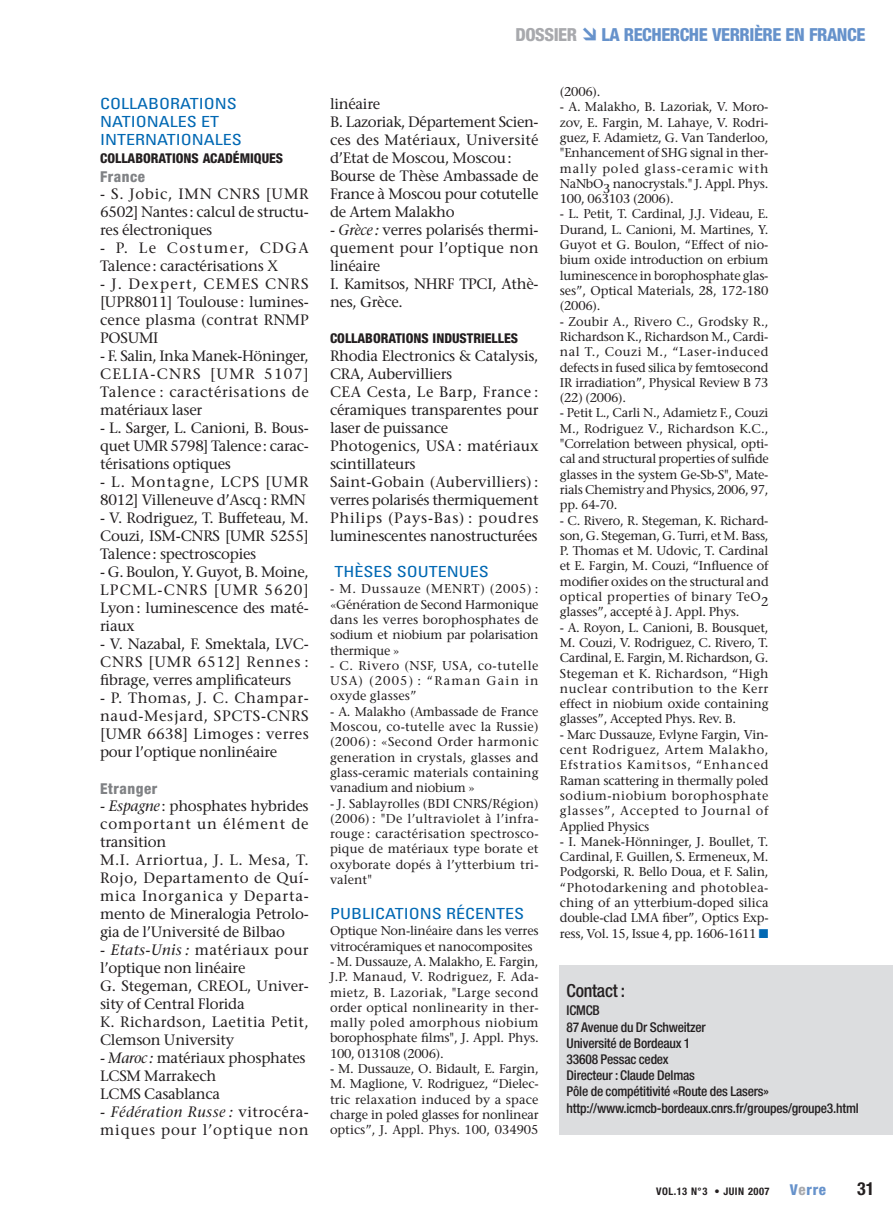
<style>
.page{position:relative;width:893px;height:1212px;background:#fff}
.page>*{position:absolute;margin:0;border:0;box-sizing:border-box;transform-origin:0 0}
.t1{font:800 condensed 18px "Helvetica Neue";letter-spacing:-.025em;color:#6692cb}
.t2{font:500 condensed 18px "Helvetica Neue";letter-spacing:-.015em;color:#231f20}
.t3{font:800 condensed 18px "Helvetica Neue";letter-spacing:-.025em;color:#a8a9ad}
.t4{font:700 condensed 18px "Helvetica Neue";color:#231f20}
.t5{font:condensed 15.3px/18px "Univers";color:#0168b3;scale:1.18 1}
.t6{font:15px/18px "Stone Serif";letter-spacing:-.015em;color:#231f20;text-align:justify}
.t7{font:15px/18px "Stone Serif";letter-spacing:.06em;color:#231f20}
.t8{font:800 condensed 15px "Helvetica Neue";letter-spacing:.035em;color:#808285}
.t9{font:800 condensed 15px "Helvetica Neue";letter-spacing:.045em;color:#6692cb}
.t10{font:500 condensed 13.5px/16.2px "Helvetica Neue";letter-spacing:-.015em;color:#231f20}
.t11{font:800 condensed 13.5px "Helvetica Neue";color:#231f20}
.t12{font:12.75px/15.3px "Stone Serif";letter-spacing:-.015em;color:#231f20;text-align:justify}
.t13{font:700 condensed 10.5px "Helvetica Neue";letter-spacing:.05em;color:#231f20}
.s1{font-style:italic}
.s2{color:#0168b3}
.s3{color:#a8a9ad}
</style>
<div class="page">
<div style="left:559px;top:965px;width:334px;height:169px;background:#dcdddf"></div>
<p class="t5" style="left:100px;top:96px;width:122px">COLLABORATIONS<br>NATIONALES ET<br>INTERNATIONALES</p>
<p class="t11" style="left:100px;top:153px;width:185px">COLLABORATIONS ACADÉMIQUES</p>
<p class="t8" style="left:100px;top:171px;width:47px">France</p>
<p class="t6" style="left:100px;top:186px;width:210px">- S. Jobic, IMN CNRS [UMR 6502] Nantes: calcul de structu&shy;res électroniques</p>
<p class="t6" style="left:100px;top:240px;width:210px">- P. Le Costumer, CDGA<br>Talence: caractérisations X</p>
<p class="t6" style="left:100px;top:276px;width:210px">- J. Dexpert, CEMES CNRS [UPR8011] Toulouse: lumines&shy;cence plasma (contrat RNMP POSUMI</p>
<p class="t6" style="left:100px;top:348px;width:210px">- F. Salin, Inka Manek-Höninger, CELIA-CNRS [UMR 5107] Talence : caractérisations de matériaux laser</p>
<p class="t6" style="left:100px;top:420px;width:210px">- L. Sarger, L. Canioni, B. Bous&shy;quet UMR 5798] Talence: carac&shy;térisations optiques</p>
<p class="t6" style="left:100px;top:474px;width:210px">- L. Montagne, LCPS [UMR<br>8012] Villeneuve d’Ascq: RMN</p>
<p class="t6" style="left:100px;top:510px;width:210px">- V. Rodriguez, T. Buffeteau, M.<br>Couzi, ISM-CNRS [UMR 5255] Talence: spectroscopies</p>
<p class="t6" style="left:100px;top:564px;width:210px">- G. Boulon, Y. Guyot, B. Moine, LPCML-CNRS [UMR 5620] Lyon: luminescence des maté&shy;riaux</p>
<p class="t6" style="left:100px;top:636px;width:210px">- V. Nazabal, F. Smektala, LVC-CNRS [UMR 6512] Rennes : fibrage, verres amplificateurs</p>
<p class="t6" style="left:100px;top:690px;width:210px">- P. Thomas, J. C. Champar&shy;naud-Mesjard, SPCTS-CNRS [UMR 6638] Limoges : verres pour l’optique nonlinéaire</p>
<p class="t8" style="left:100px;top:783px;width:59px">Etranger</p>
<p class="t6" style="left:100px;top:798px;width:210px;text-align:left"><span class="s1">- Espagne</span> : phosphates hybrides comportant un élément de transition<br>M.I. Arriortua, J. L. Mesa, T.<br>Rojo, Departamento de Quí&shy;mica Inorganica y Departa&shy;mento de Mineralogia Petrolo&shy;gia de l’Université de Bilbao</p>
<p class="t6" style="left:100px;top:942px;width:210px;text-align:left"><span class="s1">- Etats-Unis :</span> matériaux pour l’optique non linéaire<br>G. Stegeman, CREOL, Univer&shy;sity of Central Florida<br>K. Richardson, Laetitia Petit,<br>Clemson University</p>
<p class="t6" style="left:100px;top:1050px;width:207px;text-align:left"><span class="s1">- Maroc:</span> matériaux phosphates<br>LCSM Marrakech<br>LCMS Casablanca</p>
<p class="t7" style="left:100px;top:1104px;width:210px"><span class="s1">- Fédération Russe :</span> vitrocéra&shy;miques pour l’optique non</p>
<h1 class="t3" style="left:516px;top:28px;width:63px">DOSSIER</h1>
<h1 class="t1" style="left:601px;top:28px;width:265px">LA RECHERCHE VERRIÈRE EN FRANCE</h1>
<p class="t6" style="left:330px;top:96px;width:210px;text-align:left">linéaire<br>B. Lazoriak, Département Scien&shy;ces des Matériaux, Université d’Etat de Moscou, Moscou:<br>Bourse de Thèse Ambassade de<br>France à Moscou pour cotutelle de Artem Malakho</p>
<p class="t6" style="left:330px;top:222px;width:210px;text-align:left"><span class="s1">- Grèce:</span> verres polarisés thermi&shy;quement pour l’optique non linéaire<br>I. Kamitsos, NHRF TPCI, Athè&shy;nes, Grèce.</p>
<p class="t11" style="left:330px;top:333px;width:190px">COLLABORATIONS INDUSTRIELLES</p>
<p class="t6" style="left:330px;top:348px;width:210px;text-align:left">Rhodia Electronics &amp; Catalysis,<br>CRA, Aubervilliers<br>CEA Cesta, Le Barp, France : céramiques transparentes pour laser de puissance<br>Photogenics, USA : matériaux scintillateurs<br>Saint-Gobain (Aubervilliers) : verres polarisés thermiquement<br>Philips (Pays-Bas) : poudres luminescentes nanostructurées</p>
<p class="t5" style="left:334px;top:564px;width:132px">THÈSES SOUTENUES</p>
<p class="t12" style="left:330px;top:582px;width:210px">- M. Dussauze (MENRT) (2005) : «Génération de Second Harmonique dans les verres borophosphates de sodium et niobium par polarisation thermique »</p>
<p class="t12" style="left:330px;top:659px;width:210px">- C. Rivero (NSF, USA, co-tutelle USA) (2005) : “Raman Gain in oxyde glasses”</p>
<p class="t12" style="left:330px;top:705px;width:210px">- A. Malakho (Ambassade de France Moscou, co-tutelle avec la Russie) (2006) : «Second Order harmonic generation in crystals, glasses and glass-ceramic materials containing vanadium and niobium »</p>
<p class="t12" style="left:330px;top:797px;width:210px">- J. Sablayrolles (BDI CNRS/Région) (2006) : "De l’ultraviolet à l’infra&shy;rouge : caractérisation spectrosco&shy;pique de matériaux type borate et oxyborate dopés à l’ytterbium tri&shy;valent"</p>
<p class="t5" style="left:330px;top:906px;width:166px">PUBLICATIONS RÉCENTES</p>
<p class="t12" style="left:330px;top:924px;width:210px">Optique Non-linéaire dans les verres vitrocéramiques et nanocomposites</p>
<p class="t12" style="left:330px;top:955px;width:210px">- M. Dussauze, A. Malakho, E. Fargin, J.P. Manaud, V. Rodriguez, F. Ada&shy;mietz, B. Lazoriak, "Large second order optical nonlinearity in ther&shy;mally poled amorphous niobium borophosphate films", J. Appl. Phys.<br>100, 013108 (2006).</p>
<p class="t12" style="left:330px;top:1062px;width:210px">- M. Dussauze, O. Bidault, E. Fargin, M. Maglione, V. Rodriguez, “Dielec&shy;tric relaxation induced by a space charge in poled glasses for nonlinear optics”, J. Appl. Phys. 100, 034905</p>
<p class="t12" style="left:560px;top:85px;width:42px">(2006).</p>
<p class="t12" style="left:560px;top:101px;width:210px">- A. Malakho, B. Lazoriak, V. Moro&shy;zov, E. Fargin, M. Lahaye, V. Rodri&shy;guez, F. Adamietz, G. Van Tanderloo, "Enhancement of SHG signal in ther&shy;mally poled glass-ceramic with NaNbO3 nanocrystals." J. Appl. Phys.<br>100, 063103 (2006).</p>
<p class="t12" style="left:560px;top:208px;width:210px">- L. Petit, T. Cardinal, J.J. Videau, E.<br>Durand, L. Canioni, M. Martines, Y.<br>Guyot et G. Boulon, “Effect of nio&shy;bium oxide introduction on erbium luminescence in borophosphate glas&shy;ses”, Optical Materials, 28, 172-180 (2006).</p>
<p class="t12" style="left:560px;top:315px;width:210px">- Zoubir A., Rivero C., Grodsky R., Richardson K., Richardson M., Cardi&shy;nal T., Couzi M., “Laser-induced defects in fused silica by femtosecond IR irradiation”, Physical Review B 73 (22) (2006).</p>
<p class="t12" style="left:560px;top:407px;width:210px">- Petit L., Carli N., Adamietz F., Couzi M., Rodriguez V., Richardson K.C., "Correlation between physical, opti&shy;cal and structural properties of sulfide glasses in the system Ge-Sb-S", Mate&shy;rials Chemistry and Physics, 2006, 97, pp. 64-70.</p>
<p class="t12" style="left:560px;top:514px;width:210px">- C. Rivero, R. Stegeman, K. Richard&shy;son, G. Stegeman, G. Turri, et M. Bass, P. Thomas et M. Udovic, T. Cardinal et E. Fargin, M. Couzi, “Influence of modifier oxides on the structural and optical properties of binary TeO2 glasses”, accepté à J. Appl. Phys.</p>
<p class="t12" style="left:560px;top:621px;width:210px">- A. Royon, L. Canioni, B. Bousquet, M. Couzi, V. Rodriguez, C. Rivero, T.<br>Cardinal, E. Fargin, M. Richardson, G.<br>Stegeman et K. Richardson, “High nuclear contribution to the Kerr effect in niobium oxide containing glasses”, Accepted Phys. Rev. B.</p>
<p class="t12" style="left:560px;top:728px;width:210px">- Marc Dussauze, Evlyne Fargin, Vin&shy;cent Rodriguez, Artem Malakho, Efstratios Kamitsos, “Enhanced Raman scattering in thermally poled sodium-niobium borophosphate glasses”, Accepted to Journal of Applied Physics</p>
<p class="t12" style="left:560px;top:835px;width:210px">- I. Manek-Hönninger, J. Boullet, T.<br>Cardinal, F. Guillen, S. Ermeneux, M.<br>Podgorski, R. Bello Doua, et F. Salin, “Photodarkening and photoblea&shy;ching of an ytterbium-doped silica double-clad LMA fiber”, Optics Exp&shy;ress, Vol. 15, Issue 4, pp. 1606-1611 <span class="s2">■</span></p>
<h1 class="t2" style="left:567px;top:984px;width:60px">Contact :</h1>
<p class="t10" style="left:567px;top:1003px;width:294px">ICMCB<br>87 Avenue du Dr Schweitzer<br>Université de Bordeaux 1<br>33608 Pessac cedex<br>Directeur : Claude Delmas<br>Pôle de compétitivité «Route des Lasers» http://www.icmcb-bordeaux.cnrs.fr/groupes/groupe3.html</p>
<p class="t13" style="left:656px;top:1187px;width:115px">VOL.13 N°3 • JUIN 2007</p>
<p class="t9" style="left:790px;top:1184px;width:38px">V<span class="s3">e</span>rre</p>
<h1 class="t4" style="left:857px;top:1182px;width:19px">31</h1>
</div>
